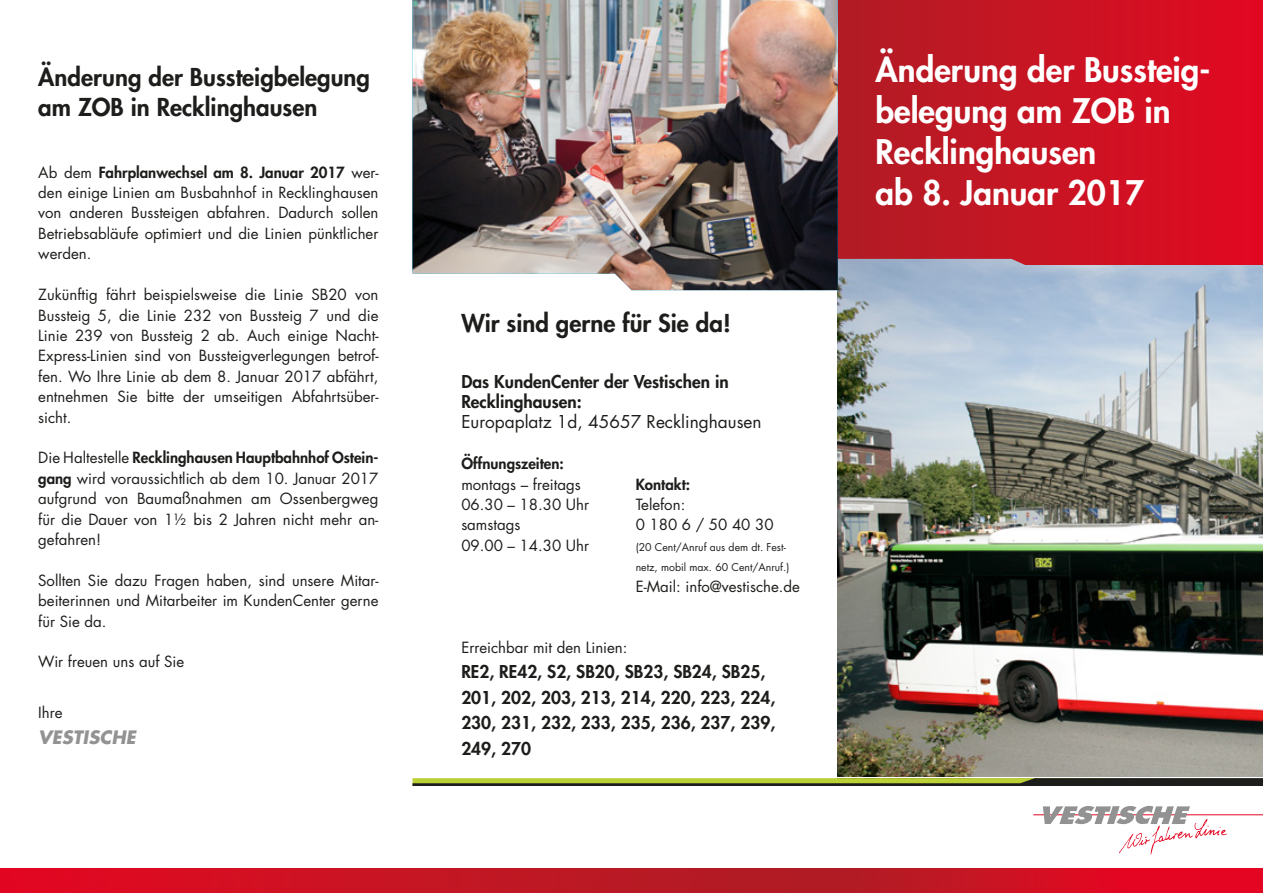
<style>
.page{position:relative;width:1263px;height:893px;background:#fff}
.page>*{position:absolute;margin:0;border:0;box-sizing:border-box;transform-origin:0 0}
.t1{font:800 33px/40.8px "Futura LT";color:#fff}
.t2{font:800 24px/30.6px "Futura LT";color:#1d1d1b}
.t3{font:italic 700 18px "Futura";color:#929292}
.t4{font:800 17.25px/25.5px "Futura LT";color:#1d1d1b}
.t5{font:17.25px "Futura";color:#1d1d1b}
.t6{font:15px/20.4px "Futura";color:#1d1d1b;text-align:justify}
.t7{font:800 15px "Futura LT";color:#1d1d1b}
.t8{font:10.5px/20.4px "Futura";color:#1d1d1b}
.s1{font-family:"Futura";font-weight:400}
.s2{font-family:"Futura LT";font-weight:800}
</style>
<div class="page">
<img style="left:838px;top:265px;width:425px;height:512px">
<svg style="left:838px;top:0;width:425px;height:265px;background:#c81424"></svg>
<svg style="left:412px;top:778px;width:851px;height:8px;background:#697329"></svg>
<hr style="left:1033px;top:814px;width:230px;height:1px;background:#e40521">
<svg style="left:1043px;top:806px;width:147px;height:18px"></svg>
<img style="left:1119px;top:820px;width:108px;height:34px">
<img style="left:838px;top:868px;width:425px;height:25px">
<img style="left:0;top:868px;width:838px;height:25px">
<img style="left:412px;top:0;width:426px;height:290px">
<h2 class="t2" style="left:38px;top:61px;width:333px">Änderung der Bussteigbelegung am ZOB in Recklinghausen</h2>
<p class="t7" style="left:38px;top:162px;width:342px"><span class="s1">Ab dem</span> Fahrplanwechsel am 8. Januar 2017 <span class="s1">wer-</span></p>
<p class="t6" style="left:38px;top:182px;width:342px">den einige Linien am Busbahnhof in Recklinghausen von anderen Bussteigen abfahren. Dadurch sollen Betriebsabläufe optimiert und die Linien pünktlicher werden.</p>
<p class="t6" style="left:38px;top:284px;width:342px">Zukünftig fährt beispielsweise die Linie SB20 von Bussteig 5, die Linie 232 von Bussteig 7 und die Linie 239 von Bussteig 2 ab. Auch einige Nacht-Express-Linien sind von Bussteigverlegungen betrof&shy;fen. Wo Ihre Linie ab dem 8. Januar 2017 abfährt, entnehmen Sie bitte der umseitigen Abfahrtsüber&shy;sicht.</p>
<p class="t7" style="left:38px;top:448px;width:342px"><span class="s1">Die Haltestelle</span> Recklinghausen Hauptbahnhof Ostein-</p>
<p class="t6" style="left:38px;top:468px;width:342px"><span class="s2">gang</span> wird voraussichtlich ab dem 10. Januar 2017 aufgrund von Baumaßnahmen am Ossenbergweg für die Dauer von 1½ bis 2 Jahren nicht mehr an&shy;gefahren!</p>
<p class="t6" style="left:38px;top:570px;width:342px">Sollten Sie dazu Fragen haben, sind unsere Mitar&shy;beiterinnen und Mitarbeiter im KundenCenter gerne für Sie da.</p>
<p class="t6" style="left:38px;top:651px;width:147px">Wir freuen uns auf Sie</p>
<p class="t6" style="left:38px;top:702px;width:26px">Ihre</p>
<p class="t3" style="left:38px;top:725px;width:99px">VESTISCHE</p>
<h2 class="t2" style="left:461px;top:307px;width:271px">Wir sind gerne für Sie da!</h2>
<p class="t4" style="left:461px;top:371px;width:269px;line-height:20.4px">Das KundenCenter der Vestischen in<br>Recklinghausen:</p>
<p class="t5" style="left:461px;top:410px;width:302px">Europaplatz 1d, 45657 Recklinghausen</p>
<p class="t7" style="left:461px;top:454px;width:104px">Öffnungszeiten:</p>
<p class="t6" style="left:461px;top:474px;width:129px;text-align:left">montags – freitags<br>06.30 – 18.30 Uhr samstags<br>09.00 – 14.30 Uhr</p>
<p class="t7" style="left:636px;top:474px;width:56px">Kontakt:</p>
<p class="t6" style="left:636px;top:494px;width:139px">Telefon:<br>0 180 6 / 50 40 30</p>
<p class="t8" style="left:636px;top:537px;width:155px">(20 Cent/Anruf aus dem dt. Fest&shy;netz, mobil max. 60 Cent/Anruf.)</p>
<p class="t6" style="left:636px;top:576px;width:166px">E-Mail: info@vestische.de</p>
<p class="t6" style="left:461px;top:637px;width:168px">Erreichbar mit den Linien:</p>
<p class="t4" style="left:461px;top:659px;width:316px">RE2, RE42, S2, SB20, SB23, SB24, SB25,<br>201, 202, 203, 213, 214, 220, 223, 224,<br>230, 231, 232, 233, 235, 236, 237, 239,<br>249, 270</p>
<h1 class="t1" style="left:875px;top:49px;width:336px">Änderung der Bussteig&shy;belegung am ZOB in<br>Recklinghausen<br>ab 8. Januar 2017</h1>
</div>
